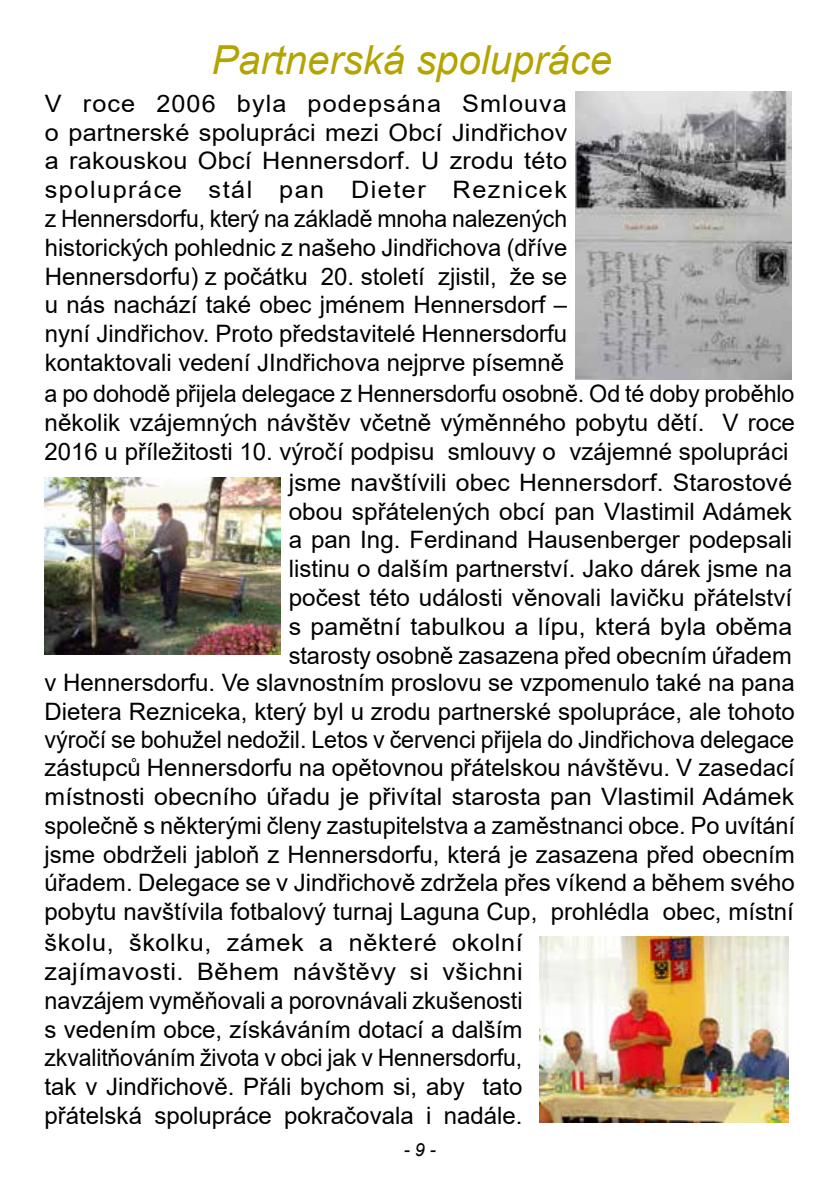
<style>
.page{position:relative;width:840px;height:1191px;background:#fff}
.page>*{position:absolute;margin:0;border:0;box-sizing:border-box;transform-origin:0 0}
.t1{font:italic 40px "Arial";color:#b3a400}
.t2{font:24px/28.8px "Arial";color:#000;text-align:justify}
.t3{font:24px/28.8px "Arial";color:#000;text-align:justify;scale:1.05 1}
.t4{font:italic 18px "Arial";color:#000}
</style>
<div class="page">
<img style="left:44px;top:478px;width:236px;height:177px">
<img style="left:539px;top:936px;width:249px;height:186px">
<img style="left:575px;top:91px;width:216px;height:289px">
<h1 class="t1" style="left:211px;top:34px;width:402px">Partnerská spolupráce</h1>
<p class="t3" style="left:45px;top:89px;width:499px">V roce 2006 byla podepsána Smlouva o partnerské spolupráci mezi Obcí Jindřichov a rakouskou Obcí Hennersdorf. U zrodu této spolupráce stál pan Dieter Reznicek z Hennersdorfu, který na základě mnoha nalezených historických pohlednic z našeho Jindřichova (dříve Hennersdorfu) z počátku 20. století zjistil, že se u nás nachází také obec jménem Hennersdorf – nyní Jindřichov. Proto představitelé Hennersdorfu kontaktovali vedení JIndřichova nejprve písemně</p>
<p class="t2" style="left:44px;top:379px;width:751px">a po dohodě přijela delegace z Hennersdorfu osobně. Od té doby proběhlo několik vzájemných návštěv včetně výměnného pobytu dětí. V roce 2016 u příležitosti 10. výročí podpisu smlouvy o vzájemné spolupráci</p>
<p class="t2" style="left:288px;top:468px;width:505px">jsme navštívili obec Hennersdorf. Starostové obou spřátelených obcí pan Vlastimil Adámek a pan Ing. Ferdinand Hausenberger podepsali listinu o dalším partnerství. Jako dárek jsme na počest této události věnovali lavičku přátelství s pamětní tabulkou a lípu, která byla oběma starosty osobně zasazena před obecním úřadem</p>
<p class="t2" style="left:44px;top:668px;width:751px">v Hennersdorfu. Ve slavnostním proslovu se vzpomenulo také na pana Dietera Rezniceka, který byl u zrodu partnerské spolupráce, ale tohoto výročí se bohužel nedožil. Letos v červenci přijela do Jindřichova delegace zástupců Hennersdorfu na opětovnou přátelskou návštěvu. V zasedací místnosti obecního úřadu je přivítal starosta pan Vlastimil Adámek společně s některými členy zastupitelstva a zaměstnanci obce. Po uvítání jsme obdrželi jabloň z Hennersdorfu, která je zasazena před obecním úřadem. Delegace se v Jindřichově zdržela přes víkend a během svého pobytu navštívila fotbalový turnaj Laguna Cup, prohlédla obec, místní</p>
<p class="t3" style="left:44px;top:928px;width:456px">školu, školku, zámek a některé okolní zajímavosti. Během návštěvy si všichni navzájem vyměňovali a porovnávali zkušenosti s vedením obce, získáváním dotací a dalším zkvalitňováním života v obci jak v Hennersdorfu, tak v Jindřichově. Přáli bychom si, aby tato přátelská spolupráce pokračovala i nadále.</p>
<p class="t4" style="left:403px;top:1137px;width:34px">- 9 -</p>
</div>
